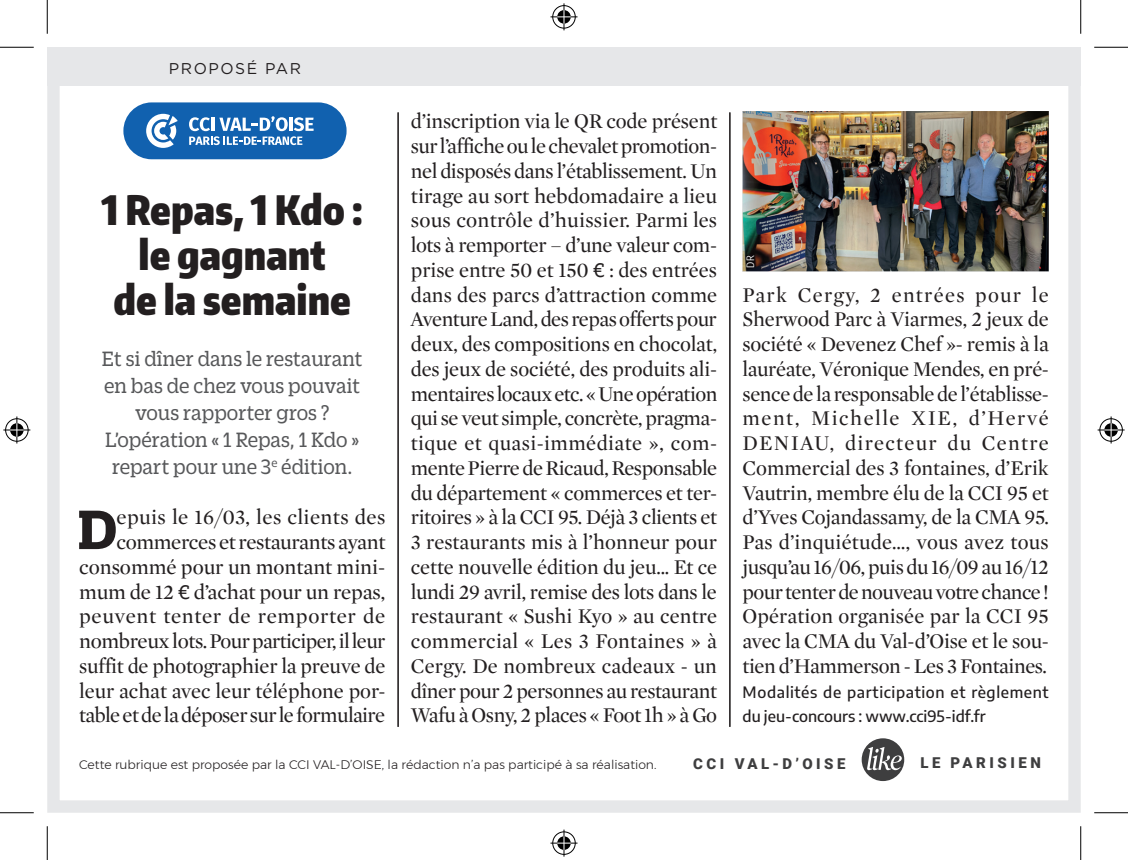
<style>
.page{position:relative;width:1128px;height:860px;background:#fff}
.page>*{position:absolute;margin:0;border:0;box-sizing:border-box;transform-origin:0 0}
.t1{font:700 60.07px "Duplicate Slab";color:#231f20}
.t2{font:900 40.5px/45px "Encode Sans Compressed";color:#231f20;text-align:center}
.t3{font:22.5px/27px "Duplicate Slab";color:#57585a;text-align:center;scale:.95 1}
.t4{font:21.38px/24.8px "Mercury Display";letter-spacing:-.02em;color:#231f20;text-align:justify}
.t5{font:500 15.75px/24.8px "Encode Sans";letter-spacing:.04em;color:#231f20}
.t6{font:15.53px "Gotham";letter-spacing:.1em;color:#231f20}
.t7{font:900 14.85px "Roboto";letter-spacing:.235em;color:#3e3e3f}
.t8{font:300 12.38px "Montserrat";color:#231f20}
.t9{font:10.12px "Encode Sans Condensed";color:#fff}
.s1{font-family:"Duplicate Slab"}
</style>
<div class="page">
<hr style="left:397px;top:112px;width:2px;height:615px;background:#231f20">
<hr style="left:729px;top:112px;width:1px;height:615px;background:#231f20">
<div style="left:123px;top:102px;width:223px;height:57px;background:#1161af;border-radius:28px"></div>
<svg style="left:146px;top:114px;width:32px;height:34px"></svg>
<svg style="left:189px;top:116px;width:125px;height:29px"></svg>
<div style="left:47px;top:47px;width:1033px;height:766px;border:12px solid #e6e7e9"></div>
<svg style="left:861px;top:738px;width:43px;height:43px"></svg>
<img style="left:742px;top:111px;width:307px;height:160px">
<div style="left:47px;top:47px;width:1033px;height:39px;background:#e6e7e9"></div>
<hr style="left:0;top:47px;width:34px;height:1px;background:#000">
<hr style="left:1094px;top:47px;width:34px;height:1px;background:#000">
<hr style="left:0;top:812px;width:34px;height:1px;background:#000">
<hr style="left:1094px;top:812px;width:34px;height:1px;background:#000">
<hr style="left:47px;top:0;width:1px;height:34px;background:#000">
<hr style="left:47px;top:826px;width:1px;height:34px;background:#000">
<hr style="left:1080px;top:0;width:1px;height:34px;background:#000">
<hr style="left:1080px;top:826px;width:1px;height:34px;background:#000">
<svg style="left:550px;top:3px;width:27px;height:27px"></svg>
<svg style="left:550px;top:829px;width:27px;height:27px"></svg>
<svg style="left:3px;top:416px;width:27px;height:27px"></svg>
<svg style="left:1097px;top:416px;width:27px;height:27px"></svg>
<p class="t6" style="left:169px;top:59px;width:134px">PROPOSÉ PAR</p>
<h2 class="t2" style="left:102px;top:186px;width:263px">1 Repas, 1 Kdo : le gagnant<br>de la semaine</h2>
<p class="t3" style="left:102px;top:344px;width:276px">Et si dîner dans le restaurant en bas de chez vous pouvait vous rapporter gros ?<br>L’opération « 1 Repas, 1 Kdo » repart pour une 3<sup>e</sup> édition.</p>
<p class="t4" style="left:79px;top:505px;width:308px;text-align:right">epuis le 16/03, les clients des commerces et restaurants ayant consommé pour un montant mini&shy;mum de 12 <span class="s1">€</span> d’achat pour un repas, peuvent tenter de remporter de nombreux lots. Pour participer, il leur suffit de photographier la preuve de leur achat avec leur téléphone por&shy;table et de la déposer sur le formulaire</p>
<h1 class="t1" style="left:78px;top:489px;width:41px">D</h1>
<p class="t4" style="left:411px;top:109px;width:308px">d’inscription via le QR code présent sur l’affiche ou le chevalet promotion&shy;nel disposés dans l’établissement. Un tirage au sort hebdomadaire a lieu sous contrôle d’huissier. Parmi les lots à remporter – d’une valeur com&shy;prise entre 50 et 150 <span class="s1">€</span> : des entrées dans des parcs d’attraction comme Aventure Land, des repas offerts pour deux, des compositions en chocolat, des jeux de société, des produits ali&shy;mentaires locaux etc. «Une opération qui se veut simple, concrète, pragma&shy;tique et quasi-immédiate », com&shy;mente Pierre de Ricaud, Responsable du département « commerces et ter&shy;ritoires » à la CCI 95. Déjà 3 clients et 3 restaurants mis à l’honneur pour cette nouvelle édition du jeu... Et ce lundi 29 avril, remise des lots dans le restaurant « Sushi Kyo » au centre commercial « Les 3 Fontaines » à Cergy. De nombreux cadeaux - un dîner pour 2 personnes au restaurant Wafu à Osny, 2 places « Foot 1h » à Go</p>
<p class="t9" style="left:743px;top:268px;width:14px;rotate:-90deg">DR</p>
<p class="t4" style="left:742px;top:282px;width:308px">Park Cergy, 2 entrées pour le Sherwood Parc à Viarmes, 2 jeux de société « Devenez Chef »- remis à la lauréate, Véronique Mendes, en pré&shy;sence de la responsable de l’établisse&shy;ment, Michelle XIE, d’Hervé DENIAU, directeur du Centre Commercial des 3 fontaines, d’Erik Vautrin, membre élu de la CCI 95 et d’Yves Cojandassamy, de la CMA 95.<br>Pas d’inquiétude…, vous avez tous jusqu’au 16/06, puis du 16/09 au 16/12 pour tenter de nouveau votre chance!<br>Opération organisée par la CCI 95 avec la CMA du Val-d’Oise et le sou&shy;tien d’Hammerson - Les 3 Fontaines.</p>
<p class="t5" style="left:742px;top:679px;width:308px">Modalités de participation et règlement du jeu-concours : www.cci95-idf.fr</p>
<p class="t8" style="left:79px;top:755px;width:579px">Cette rubrique est proposée par la CCI VAL-D’OISE, la rédaction n’a pas participé à sa réalisation.</p>
<p class="t7" style="left:693px;top:753px;width:154px">CCI VAL-D’OISE</p>
<p class="t7" style="left:920px;top:752px;width:122px">LE PARISIEN</p>
</div>
